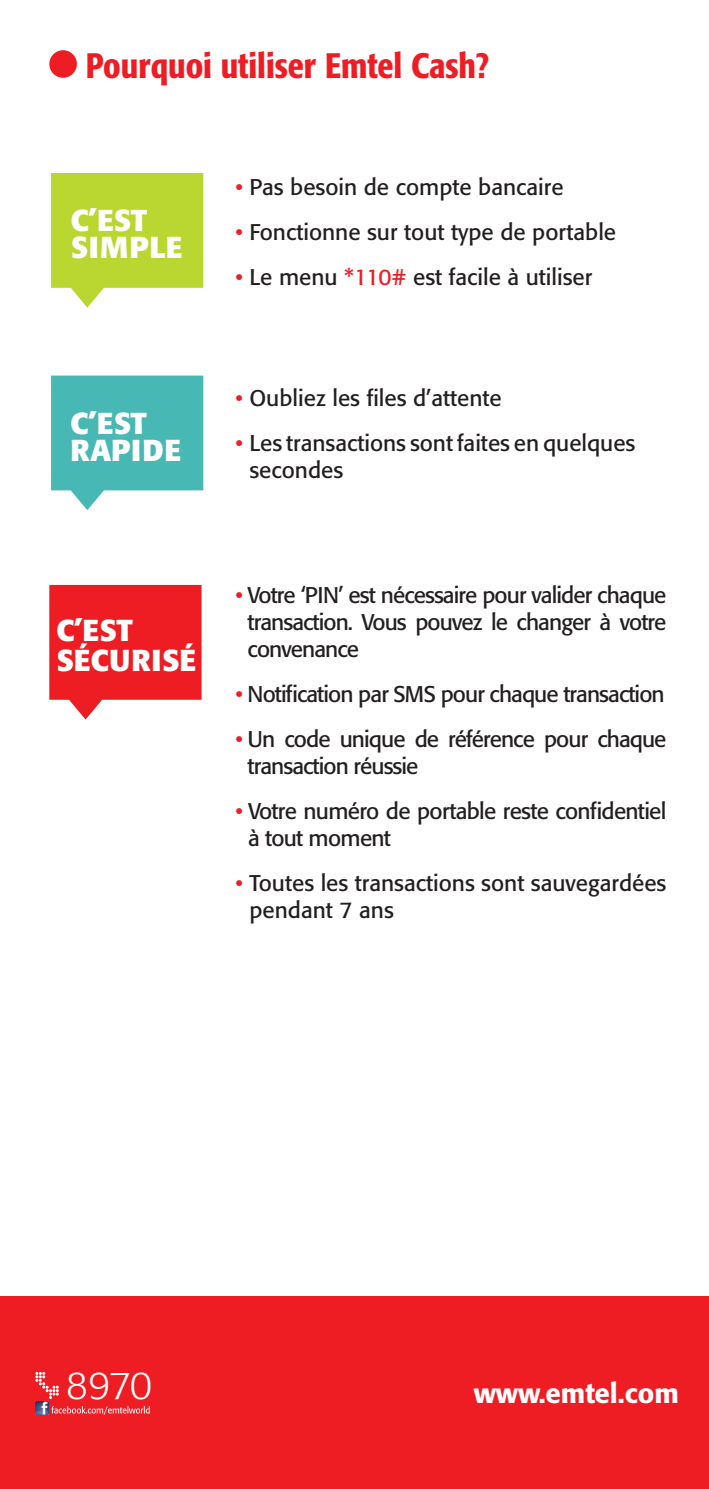
<style>
.page{position:relative;width:709px;height:1489px;background:#fff}
.page>*{position:absolute;margin:0;border:0;box-sizing:border-box;transform-origin:0 0}
.t1{font:300 38.25px "Formata";color:#fff}
.t2{font:500 condensed 35px "Formata";color:#ee1d23}
.t3{font:700 30px "Formata";letter-spacing:.02em;color:#fff}
.t4{font:500 27.25px "Formata";color:#fff}
.t5{font:22.5px/27px "Formata";color:#231f20}
.t6{font:22.5px/27px "Formata";letter-spacing:-.02em;color:#231f20;text-align:justify}
.t7{font:22.5px/27px "Formata";letter-spacing:-.04em;color:#231f20}
.s1{color:#ee1d23}
</style>
<div class="page">
<div style="left:49px;top:50px;width:28px;height:28px;background:#ee1d23;border-radius:50%"></div>
<svg style="left:51px;top:375px;width:152px;height:135px;background:#5fc1bd"></svg>
<svg style="left:49px;top:585px;width:152px;height:134px;background:#f03a3f"></svg>
<svg style="left:51px;top:173px;width:152px;height:134px;background:#c2db4a"></svg>
<div style="left:0;top:1295px;width:709px;height:193px;background:#ee1d23"></div>
<svg style="left:35px;top:1372px;width:115px;height:42px"></svg>
<p class="t2" style="left:86px;top:44px;width:405px">Pourquoi utiliser Emtel Cash?</p>
<p class="t3" style="left:71px;top:201px;width:78px">C’EST</p>
<p class="t3" style="left:71px;top:228px;width:113px">SIMPLE</p>
<p class="t3" style="left:71px;top:404px;width:78px">C’EST</p>
<p class="t3" style="left:71px;top:431px;width:112px">RAPIDE</p>
<p class="t5" style="left:235px;top:173px;width:330px"><span class="s1">•</span> Pas besoin de compte bancaire</p>
<p class="t5" style="left:235px;top:218px;width:382px"><span class="s1">•</span> Fonctionne sur tout type de portable</p>
<p class="t5" style="left:235px;top:263px;width:358px"><span class="s1">•</span> Le menu <span class="s1">*110#</span> est facile à utiliser</p>
<p class="t5" style="left:235px;top:385px;width:268px"><span class="s1">•</span> Oubliez les files d’attente</p>
<p class="t5" style="left:249px;top:430px;width:387px;text-indent:-14px"><span class="s1">•</span> Les transactions sont faites en quelques secondes</p>
<p class="t3" style="left:56px;top:611px;width:78px">C’EST</p>
<p class="t3" style="left:56px;top:641px;width:141px">SÉCURISÉ</p>
<p class="t6" style="left:248px;top:581px;width:420px;text-indent:-12px"><span class="s1">•</span> Votre ‘PIN’ est nécessaire pour valider chaque transaction. Vous pouvez le changer à votre convenance</p>
<p class="t7" style="left:235px;top:680px;width:431px"><span class="s1">•</span> Notification par SMS pour chaque transaction</p>
<p class="t7" style="left:248px;top:725px;width:420px;text-indent:-12px"><span class="s1">•</span> Un code unique de référence pour chaque transaction réussie</p>
<p class="t6" style="left:248px;top:797px;width:420px;text-indent:-13px"><span class="s1">•</span> Votre numéro de portable reste confidentiel à tout moment</p>
<p class="t5" style="left:249px;top:869px;width:418px;text-indent:-14px"><span class="s1">•</span> Toutes les transactions sont sauvegardées pendant 7 ans</p>
<p class="t1" style="left:66px;top:1363px;width:88px">8970</p>
<p class="t4" style="left:473px;top:1376px;width:207px">www.emtel.com</p>
</div>
